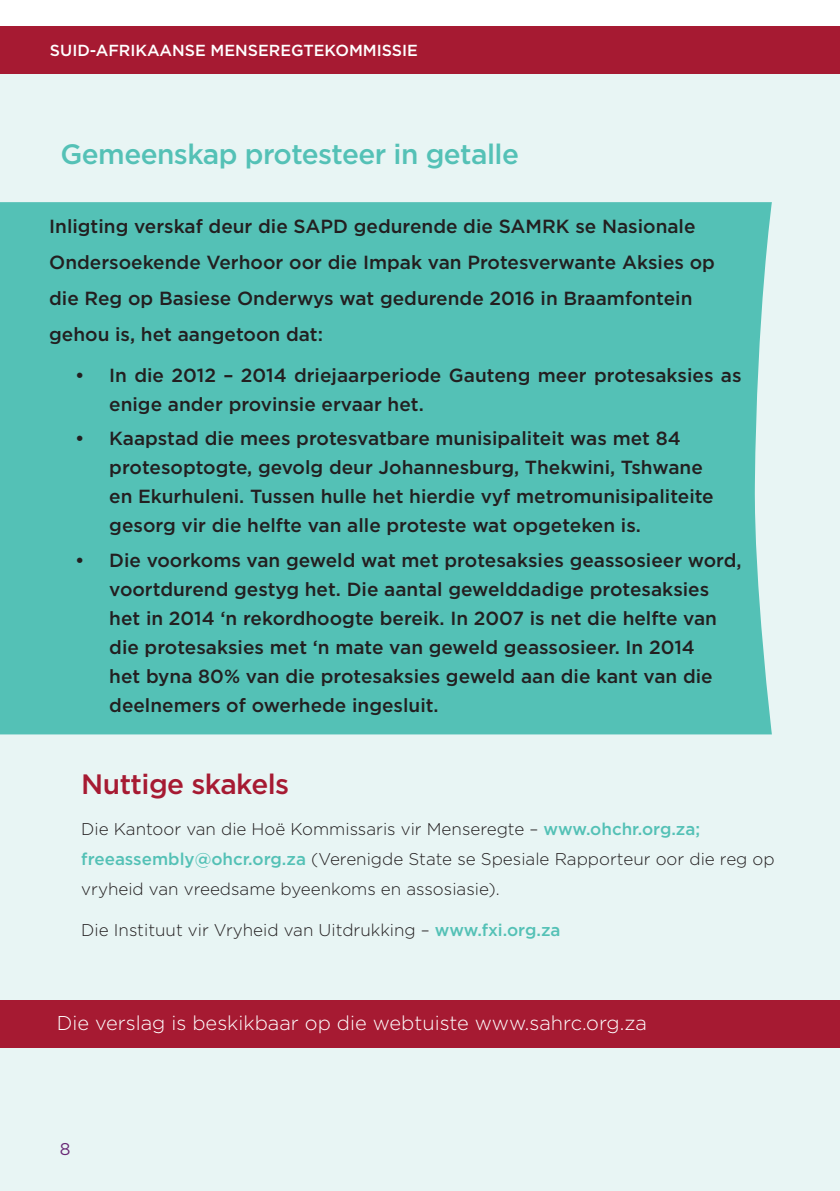
<style>
.page{position:relative;width:840px;height:1191px;background:#fff}
.page>*{position:absolute;margin:0;border:0;box-sizing:border-box;transform-origin:0 0}
.Head_3{font:500 28px "Gotham";letter-spacing:-.02em;color:#54c1b6}
.Head_3-2{font:500 28px "Gotham";letter-spacing:-.02em;color:#a61a32}
.Text{font:300 20px "Gotham";color:#fff}
.Head_2{font:500 19px/29px "Gotham";color:#231f20}
.Text-2{font:300 17px/30px "Gotham";color:#231f20}
.t1{font:17px "Gotham";color:#692875}
.Text-3{font:500 16px "Gotham";color:#fff}
.s1{font-weight:500;color:#54c1b6}
</style>
<div class="page">
<div style="left:0;top:74px;width:839px;height:1117px;background:#e8f5f4"></div>
<div style="left:0;top:1000px;width:839px;height:48px;background:#a61a32"></div>
<div style="left:0;top:26px;width:839px;height:48px;background:#a61a32"></div>
<div style="left:0;top:202px;width:771px;height:532px;background:#54c1b6"></div>
<p class="Text-3" style="left:50px;top:40px;width:369px">SUID-AFRIKAANSE MENSEREGTEKOMMISSIE</p>
<p class="Head_3" style="left:60px;top:136px;width:459px">Gemeenskap protesteer in getalle</p>
<p class="Head_2" style="left:49px;top:208px;width:667px;line-height:36px">Inligting verskaf deur die SAPD gedurende die SAMRK se Nasionale Ondersoekende Verhoor oor die Impak van Protesverwante Aksies op die Reg op Basiese Onderwys wat gedurende 2016 in Braamfontein gehou is, het aangetoon dat:</p>
<p class="Head_2" style="left:109px;top:360px;width:633px;text-indent:-34px">• In die 2012 – 2014 driejaarperiode Gauteng meer protesaksies as enige ander provinsie ervaar het.</p>
<p class="Head_2" style="left:109px;top:424px;width:605px;text-indent:-34px">• Kaapstad die mees protesvatbare munisipaliteit was met 84 protesoptogte, gevolg deur Johannesburg, Thekwini, Tshwane en Ekurhuleni. Tussen hulle het hierdie vyf metromunisipaliteite gesorg vir die helfte van alle proteste wat opgeteken is.</p>
<p class="Head_2" style="left:109px;top:545px;width:633px;text-indent:-34px">• Die voorkoms van geweld wat met protesaksies geassosieer word, voortdurend gestyg het. Die aantal gewelddadige protesaksies het in 2014 ‘n rekordhoogte bereik. In 2007 is net die helfte van die protesaksies met ‘n mate van geweld geassosieer. In 2014<br>het byna 80% van die protesaksies geweld aan die kant van die deelnemers of owerhede ingesluit.</p>
<p class="Head_3-2" style="left:81px;top:765px;width:209px">Nuttige skakels</p>
<p class="Text-2" style="left:81px;top:813px;width:694px">Die Kantoor van die Hoë Kommissaris vir Menseregte – <span class="s1">www.ohchr.org.za; freeassembly@ohcr.org.za</span> (Verenigde State se Spesiale Rapporteur oor die reg op vryheid van vreedsame byeenkoms en assosiasie).</p>
<p class="Text-2" style="left:81px;top:914px;width:480px">Die Instituut vir Vryheid van Uitdrukking – <span class="s1">www.fxi.org.za</span></p>
<p class="Text" style="left:57px;top:1010px;width:591px">Die verslag is beskikbaar op die webtuiste www.sahrc.org.za</p>
<p class="t1" style="left:60px;top:1137px;width:12px">8</p>
</div>
